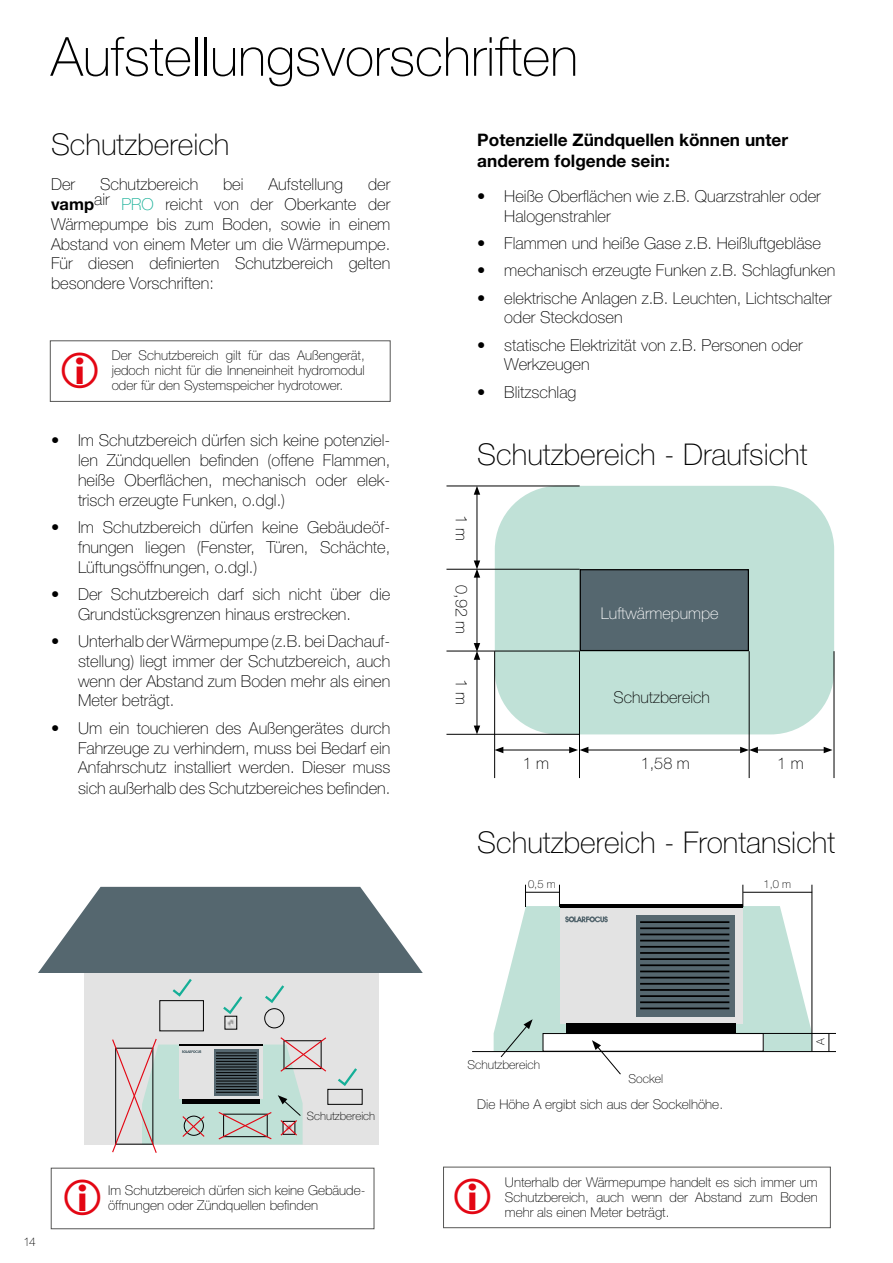
<style>
.page{position:relative;width:893px;height:1263px;background:#fff}
.page>*{position:absolute;margin:0;border:0;box-sizing:border-box;transform-origin:0 0}
.t1{font:100 54px "Helvetica Neue LT Pro";color:#000}
.t2{font:100 30px "Helvetica Neue LT Pro";color:#000}
.t3{font:700 17.25px/20.7px "Helvetica Neue LT Pro";color:#000}
.t4{font:100 16.5px/19.8px "Helvetica Neue LT Pro";color:#000;text-align:justify}
.t5{font:100 16.2px "Helvetica Neue LT Pro";color:#000}
.t6{font:100 16.2px "Helvetica Neue LT Pro";color:#fff}
.t7{font:100 13.5px/15px "Helvetica Neue LT Pro";color:#000;text-align:justify}
.t8{font:100 12.15px "Helvetica Neue LT Pro";color:#000}
.t9{font:100 12px "Helvetica Neue LT Pro";color:#000}
.t10{font:100 11.55px "Helvetica Neue LT Pro";color:#000}
.t11{font:100 11.25px "Helvetica Neue LT Pro";color:#000}
.s1{font-weight:700}
.s2{color:#15af97}
</style>
<div class="page">
<div style="left:495px;top:486px;width:339px;height:248px;background:#c0e1d7;border-radius:64px"></div>
<div style="left:580px;top:570px;width:168px;height:80px;background:#55676f"></div>
<div style="left:580px;top:569px;width:169px;height:82px;border:1px solid #000"></div>
<hr style="left:446px;top:569px;width:134px;height:1px;background:#000">
<hr style="left:446px;top:651px;width:134px;height:1px;background:#000">
<hr style="left:446px;top:486px;width:134px;height:1px;background:#000">
<hr style="left:446px;top:734px;width:134px;height:1px;background:#000">
<hr style="left:477px;top:492px;width:1px;height:71px;background:#000">
<svg style="left:474px;top:486px;width:6px;height:9px"></svg>
<hr style="left:477px;top:657px;width:1px;height:71px;background:#000">
<svg style="left:474px;top:725px;width:6px;height:9px"></svg>
<hr style="left:494px;top:651px;width:1px;height:127px;background:#000">
<hr style="left:579px;top:651px;width:1px;height:127px;background:#000">
<hr style="left:501px;top:750px;width:71px;height:1px;background:#000">
<svg style="left:494px;top:747px;width:9px;height:6px"></svg>
<hr style="left:749px;top:651px;width:1px;height:127px;background:#000">
<hr style="left:834px;top:651px;width:1px;height:127px;background:#000">
<hr style="left:755px;top:750px;width:71px;height:1px;background:#000">
<svg style="left:824px;top:747px;width:9px;height:6px"></svg>
<div style="left:84px;top:973px;width:295px;height:171px;background:#e3e3e3"></div>
<div style="left:328px;top:1089px;width:34px;height:16px;border:1px solid #000"></div>
<svg style="left:338px;top:1068px;width:19px;height:18px"></svg>
<svg style="left:38px;top:887px;width:385px;height:142px"></svg>
<svg style="left:111px;top:1037px;width:216px;height:116px"></svg>
<hr style="left:216px;top:1052px;width:41px;height:1px;background:#000">
<hr style="left:216px;top:1058px;width:41px;height:1px;background:#000">
<hr style="left:216px;top:1064px;width:41px;height:1px;background:#000">
<hr style="left:216px;top:1069px;width:41px;height:1px;background:#000">
<hr style="left:216px;top:1075px;width:41px;height:1px;background:#000">
<hr style="left:216px;top:1081px;width:41px;height:1px;background:#000">
<hr style="left:216px;top:1086px;width:41px;height:1px;background:#000">
<hr style="left:216px;top:1092px;width:41px;height:1px;background:#000">
<hr style="left:216px;top:1055px;width:41px;height:1px;background:#000">
<hr style="left:216px;top:1061px;width:41px;height:1px;background:#000">
<hr style="left:216px;top:1066px;width:41px;height:1px;background:#000">
<hr style="left:216px;top:1072px;width:41px;height:1px;background:#000">
<hr style="left:216px;top:1078px;width:41px;height:1px;background:#000">
<hr style="left:216px;top:1083px;width:41px;height:1px;background:#000">
<hr style="left:216px;top:1089px;width:41px;height:1px;background:#000">
<svg style="left:494px;top:906px;width:318px;height:145px;fill:#c0e1d7"></svg>
<div style="left:543px;top:1033px;width:220px;height:18px;background:#fff"></div>
<div style="left:543px;top:1033px;width:220px;height:18px;border:1px solid #000"></div>
<svg style="left:500px;top:1019px;width:33px;height:39px"></svg>
<svg style="left:559px;top:885px;width:1px;height:22px"></svg>
<svg style="left:525px;top:885px;width:1px;height:22px"></svg>
<hr style="left:526px;top:892px;width:34px;height:1px;background:#000">
<hr style="left:812px;top:885px;width:1px;height:166px;background:#000">
<svg style="left:743px;top:885px;width:1px;height:22px"></svg>
<hr style="left:743px;top:892px;width:69px;height:1px;background:#000">
<hr style="left:721px;top:1033px;width:115px;height:1px;background:#000">
<hr style="left:472px;top:1051px;width:364px;height:1px;background:#000">
<svg style="left:829px;top:1034px;width:1px;height:18px"></svg>
<div style="left:560px;top:904px;width:183px;height:119px;background:#000"></div>
<div style="left:560px;top:908px;width:183px;height:115px;background:#e3e3e3"></div>
<div style="left:637px;top:915px;width:98px;height:101px;background:#55676f"></div>
<div style="left:566px;top:1023px;width:170px;height:10px;background:#000"></div>
<svg style="left:565px;top:916px;width:43px;height:6px"></svg>
<hr style="left:640px;top:921px;width:89px;height:2px;background:#000">
<hr style="left:640px;top:933px;width:89px;height:2px;background:#000">
<hr style="left:640px;top:946px;width:89px;height:2px;background:#000">
<hr style="left:640px;top:958px;width:89px;height:2px;background:#000">
<hr style="left:640px;top:970px;width:89px;height:2px;background:#000">
<hr style="left:640px;top:983px;width:89px;height:2px;background:#000">
<hr style="left:640px;top:995px;width:89px;height:2px;background:#000">
<hr style="left:640px;top:1007px;width:89px;height:2px;background:#000">
<hr style="left:640px;top:927px;width:89px;height:2px;background:#000">
<hr style="left:640px;top:940px;width:89px;height:1px;background:#000">
<hr style="left:640px;top:952px;width:89px;height:2px;background:#000">
<hr style="left:640px;top:964px;width:89px;height:2px;background:#000">
<hr style="left:640px;top:977px;width:89px;height:1px;background:#000">
<hr style="left:640px;top:989px;width:89px;height:2px;background:#000">
<hr style="left:640px;top:1001px;width:89px;height:2px;background:#000">
<svg style="left:592px;top:1040px;width:30px;height:35px"></svg>
<hr style="left:586px;top:750px;width:156px;height:1px;background:#000">
<svg style="left:740px;top:747px;width:18px;height:6px"></svg>
<svg style="left:569px;top:747px;width:19px;height:6px"></svg>
<hr style="left:477px;top:575px;width:1px;height:70px;background:#000">
<svg style="left:474px;top:560px;width:6px;height:18px"></svg>
<svg style="left:474px;top:643px;width:6px;height:17px"></svg>
<div style="left:51px;top:1168px;width:323px;height:61px;border:1px solid #575756"></div>
<div style="left:443px;top:1167px;width:387px;height:61px;border:1px solid #575756"></div>
<div style="left:50px;top:341px;width:340px;height:61px;border:1px solid #575756"></div>
<h1 class="t1" style="left:51px;top:25px;width:529px">Aufstellungsvorschriften</h1>
<h2 class="t2" style="left:51px;top:127px;width:180px">Schutzbereich</h2>
<p class="t4" style="left:51px;top:174px;width:26px">Der</p>
<p class="t4" style="left:100px;top:174px;width:100px">Schutzbereich</p>
<p class="t4" style="left:223px;top:174px;width:22px">bei</p>
<p class="t4" style="left:269px;top:174px;width:76px">Aufstellung</p>
<p class="t4" style="left:51px;top:174px;width:341px;text-indent:317px">der <span class="s1">vamp</span>air <span class="s2">PRO</span> reicht von der Oberkante der Wärmepumpe bis zum Boden, sowie in einem Abstand von einem Meter um die Wärmepumpe.<br>Für diesen definierten Schutzbereich gelten besondere Vorschriften:</p>
<p class="t7" style="left:112px;top:348px;width:255px">Der Schutzbereich gilt für das Außengerät, jedoch nicht für die Inneneinheit hydromodul oder für den Systemspeicher hydrotower.</p>
<p class="t4" style="left:78px;top:430px;width:314px;text-indent:-27px">• Im Schutzbereich dürfen sich keine potenziel&shy;len Zündquellen befinden (offene Flammen, heiße Oberflächen, mechanisch oder elek&shy;trisch erzeugte Funken, o.dgl.)</p>
<p class="t4" style="left:78px;top:517px;width:314px;text-indent:-27px">• Im Schutzbereich dürfen keine Gebäudeöf&shy;fnungen liegen (Fenster, Türen, Schächte, Lüftungsöffnungen, o.dgl.)</p>
<p class="t4" style="left:78px;top:584px;width:314px;text-indent:-27px">• Der Schutzbereich darf sich nicht über die<br>Grundstücksgrenzen hinaus erstrecken.</p>
<p class="t4" style="left:78px;top:631px;width:314px;text-indent:-27px">• Unterhalb der Wärmepumpe (z.B. bei Dachauf&shy;stellung) liegt immer der Schutzbereich, auch wenn der Abstand zum Boden mehr als einen Meter beträgt.</p>
<p class="t4" style="left:78px;top:718px;width:314px;text-indent:-27px">• Um ein touchieren des Außengerätes durch Fahrzeuge zu verhindern, muss bei Bedarf ein Anfahrschutz installiert werden. Dieser muss sich außerhalb des Schutzbereiches befinden.</p>
<p class="t3" style="left:477px;top:129px;width:312px">Potenzielle Zündquellen können unter anderem folgende sein:</p>
<p class="t4" style="left:504px;top:186px;width:318px;text-indent:-27px">• Heiße Oberflächen wie z.B. Quarzstrahler oder<br>Halogenstrahler</p>
<p class="t4" style="left:477px;top:233px;width:345px">• Flammen und heiße Gase z.B. Heißluftgebläse</p>
<p class="t4" style="left:477px;top:260px;width:360px">• mechanisch erzeugte Funken z.B. Schlagfunken</p>
<p class="t4" style="left:504px;top:288px;width:329px;text-indent:-27px">• elektrische Anlagen z.B. Leuchten, Lichtschalter oder Steckdosen</p>
<p class="t4" style="left:504px;top:335px;width:300px;text-indent:-27px">• statische Elektrizität von z.B. Personen oder<br>Werkzeugen</p>
<p class="t4" style="left:477px;top:382px;width:101px">• Blitzschlag</p>
<h2 class="t2" style="left:477px;top:437px;width:332px">Schutzbereich - Draufsicht</h2>
<p class="t5" style="left:471px;top:515px;width:28px;rotate:90deg">1 m</p>
<p class="t5" style="left:471px;top:585px;width:50px;rotate:90deg">0,92 m</p>
<p class="t5" style="left:471px;top:679px;width:28px;rotate:90deg">1 m</p>
<p class="t6" style="left:601px;top:604px;width:119px">Luftwärmepumpe</p>
<p class="t5" style="left:613px;top:687px;width:98px">Schutzbereich</p>
<p class="t5" style="left:523px;top:753px;width:28px">1 m</p>
<p class="t5" style="left:641px;top:753px;width:50px">1,58 m</p>
<p class="t5" style="left:777px;top:753px;width:28px">1 m</p>
<h2 class="t2" style="left:477px;top:824px;width:359px">Schutzbereich - Frontansicht</h2>
<p class="t11" style="left:528px;top:877px;width:29px">0,5 m</p>
<p class="t11" style="left:763px;top:877px;width:29px">1,0 m</p>
<p class="t9" style="left:24px;top:1235px;width:14px">14</p>
<p class="t10" style="left:307px;top:1109px;width:70px">Schutzbereich</p>
<p class="t8" style="left:467px;top:1057px;width:74px">Schutzbereich</p>
<p class="t8" style="left:629px;top:1071px;width:36px">Sockel</p>
<p class="t7" style="left:477px;top:1096px;width:247px">Die Höhe A ergibt sich aus der Sockelhöhe.</p>
<p class="t11" style="left:814px;top:1045px;width:8px;rotate:-90deg">A</p>
<p class="t7" style="left:108px;top:1182px;width:259px">Im Schutzbereich dürfen sich keine Gebäude&shy;öffnungen oder Zündquellen befinden</p>
<p class="t7" style="left:505px;top:1174px;width:314px">Unterhalb der Wärmepumpe handelt es sich immer um Schutzbereich, auch wenn der Abstand zum Boden mehr als einen Meter beträgt.</p>
</div>
